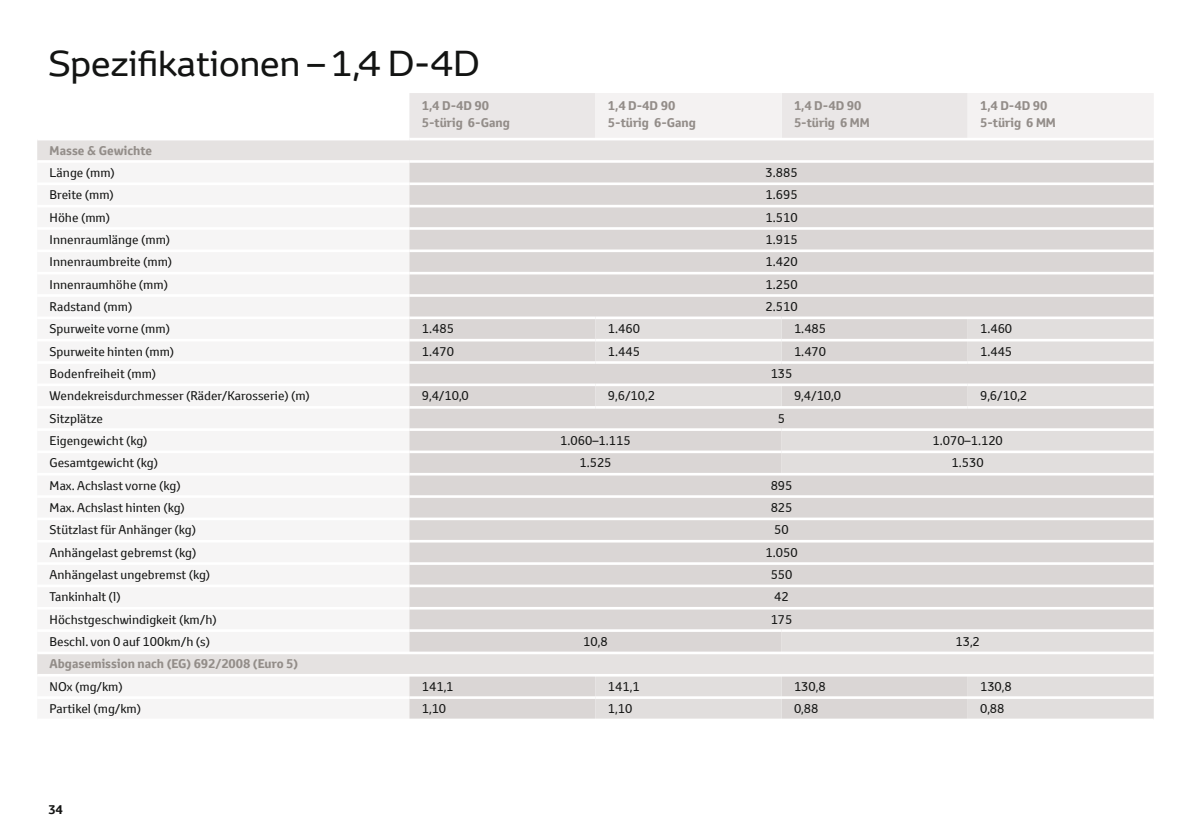
<style>
.page{position:relative;width:1191px;height:834px;background:#fff}
.page>*{position:absolute;margin:0;border:0;box-sizing:border-box;transform-origin:0 0}
.t1{font:35px "Toyota Display";color:#131413}
.t2{font:12.25px "Toyota Text";color:#131413}
.t3{font:700 12.25px/16.8px "Toyota Text";color:#938d89}
.t4{font:700 12.25px "Toyota Text";color:#131413}
</style>
<div class="page">
<svg style="left:409px;top:93px;width:744px;height:45px"></svg>
<div style="left:37px;top:140px;width:1116px;height:20px;background:#e5e2e1"></div>
<div style="left:37px;top:654px;width:372px;height:19px;background:#e5e2e1"></div>
<div style="left:409px;top:163px;width:744px;height:555px;background:#dad6d5"></div>
<svg style="left:595px;top:319px;width:558px;height:399px;fill:#dad6d5"></svg>
<hr style="left:595px;top:361px;width:186px;height:3px;background:#fff">
<hr style="left:967px;top:361px;width:186px;height:3px;background:#fff">
<hr style="left:595px;top:316px;width:186px;height:3px;background:#fff">
<hr style="left:595px;top:339px;width:186px;height:2px;background:#fff">
<hr style="left:409px;top:316px;width:186px;height:3px;background:#fff">
<hr style="left:781px;top:316px;width:372px;height:3px;background:#fff">
<hr style="left:409px;top:339px;width:186px;height:2px;background:#fff">
<hr style="left:781px;top:339px;width:372px;height:2px;background:#fff">
<hr style="left:409px;top:361px;width:186px;height:3px;background:#fff">
<hr style="left:781px;top:361px;width:186px;height:3px;background:#fff">
<hr style="left:409px;top:383px;width:186px;height:3px;background:#fff">
<hr style="left:409px;top:406px;width:186px;height:2px;background:#fff">
<hr style="left:595px;top:383px;width:372px;height:3px;background:#fff">
<hr style="left:595px;top:406px;width:372px;height:2px;background:#fff">
<hr style="left:967px;top:383px;width:186px;height:3px;background:#fff">
<hr style="left:967px;top:406px;width:186px;height:2px;background:#fff">
<hr style="left:409px;top:696px;width:186px;height:2px;background:#fff">
<hr style="left:409px;top:182px;width:744px;height:3px;background:#fff">
<hr style="left:409px;top:205px;width:744px;height:2px;background:#fff">
<hr style="left:409px;top:227px;width:744px;height:3px;background:#fff">
<hr style="left:409px;top:249px;width:744px;height:3px;background:#fff">
<hr style="left:409px;top:272px;width:744px;height:2px;background:#fff">
<hr style="left:409px;top:294px;width:744px;height:3px;background:#fff">
<hr style="left:409px;top:428px;width:372px;height:3px;background:#fff">
<hr style="left:409px;top:450px;width:372px;height:3px;background:#fff">
<hr style="left:595px;top:696px;width:558px;height:2px;background:#fff">
<hr style="left:781px;top:450px;width:372px;height:3px;background:#fff">
<hr style="left:781px;top:428px;width:372px;height:3px;background:#fff">
<hr style="left:409px;top:473px;width:744px;height:2px;background:#fff">
<hr style="left:409px;top:495px;width:744px;height:3px;background:#fff">
<hr style="left:409px;top:517px;width:744px;height:3px;background:#fff">
<hr style="left:409px;top:540px;width:744px;height:2px;background:#fff">
<hr style="left:409px;top:562px;width:744px;height:2px;background:#fff">
<hr style="left:409px;top:584px;width:744px;height:3px;background:#fff">
<hr style="left:409px;top:606px;width:744px;height:3px;background:#fff">
<hr style="left:409px;top:629px;width:372px;height:2px;background:#fff">
<hr style="left:37px;top:651px;width:1116px;height:3px;background:#fff">
<hr style="left:37px;top:673px;width:1116px;height:3px;background:#fff">
<hr style="left:781px;top:629px;width:372px;height:2px;background:#fff">
<h1 class="t1" style="left:48px;top:40px;width:433px">Spezifikationen – 1,4 D-4D</h1>
<p class="t3" style="left:422px;top:97px;width:90px">1,4 D-4D 90<br>5-türig 6-Gang</p>
<p class="t3" style="left:608px;top:97px;width:90px">1,4 D-4D 90<br>5-türig 6-Gang</p>
<p class="t3" style="left:794px;top:97px;width:77px">1,4 D-4D 90<br>5-türig 6 MM</p>
<p class="t3" style="left:980px;top:97px;width:77px">1,4 D-4D 90<br>5-türig 6 MM</p>
<p class="t3" style="left:50px;top:142px;width:104px">Masse &amp; Gewichte</p>
<p class="t2" style="left:50px;top:164px;width:67px">Länge (mm)</p>
<p class="t2" style="left:765px;top:164px;width:34px">3.885</p>
<p class="t2" style="left:50px;top:186px;width:66px">Breite (mm)</p>
<p class="t2" style="left:765px;top:186px;width:34px">1.695</p>
<p class="t2" style="left:50px;top:209px;width:62px">Höhe (mm)</p>
<p class="t2" style="left:765px;top:209px;width:34px">1.510</p>
<p class="t2" style="left:50px;top:231px;width:122px">Innenraumlänge (mm)</p>
<p class="t2" style="left:765px;top:231px;width:34px">1.915</p>
<p class="t2" style="left:50px;top:253px;width:124px">Innenraumbreite (mm)</p>
<p class="t2" style="left:765px;top:253px;width:34px">1.420</p>
<p class="t2" style="left:50px;top:276px;width:120px">Innenraumhöhe (mm)</p>
<p class="t2" style="left:765px;top:276px;width:34px">1.250</p>
<p class="t2" style="left:50px;top:298px;width:84px">Radstand (mm)</p>
<p class="t2" style="left:765px;top:298px;width:34px">2.510</p>
<p class="t2" style="left:50px;top:320px;width:122px">Spurweite vorne (mm)</p>
<p class="t2" style="left:422px;top:320px;width:34px">1.485</p>
<p class="t2" style="left:608px;top:320px;width:34px">1.460</p>
<p class="t2" style="left:794px;top:320px;width:34px">1.485</p>
<p class="t2" style="left:980px;top:320px;width:34px">1.460</p>
<p class="t2" style="left:50px;top:343px;width:126px">Spurweite hinten (mm)</p>
<p class="t2" style="left:422px;top:343px;width:34px">1.470</p>
<p class="t2" style="left:608px;top:343px;width:34px">1.445</p>
<p class="t2" style="left:794px;top:343px;width:34px">1.470</p>
<p class="t2" style="left:980px;top:343px;width:34px">1.445</p>
<p class="t2" style="left:50px;top:365px;width:108px">Bodenfreiheit (mm)</p>
<p class="t2" style="left:770px;top:365px;width:23px">135</p>
<p class="t2" style="left:50px;top:387px;width:262px">Wendekreisdurchmesser (Räder/Karosserie) (m)</p>
<p class="t2" style="left:422px;top:387px;width:49px">9,4/10,0</p>
<p class="t2" style="left:608px;top:387px;width:49px">9,6/10,2</p>
<p class="t2" style="left:794px;top:387px;width:49px">9,4/10,0</p>
<p class="t2" style="left:980px;top:387px;width:49px">9,6/10,2</p>
<p class="t2" style="left:50px;top:410px;width:55px">Sitzplätze</p>
<p class="t2" style="left:778px;top:410px;width:9px">5</p>
<p class="t2" style="left:50px;top:432px;width:99px">Eigengewicht (kg)</p>
<p class="t2" style="left:560px;top:432px;width:72px">1.060–1.115</p>
<p class="t2" style="left:932px;top:432px;width:72px">1.070–1.120</p>
<p class="t2" style="left:50px;top:454px;width:110px">Gesamtgewicht (kg)</p>
<p class="t2" style="left:579px;top:454px;width:34px">1.525</p>
<p class="t2" style="left:951px;top:454px;width:34px">1.530</p>
<p class="t2" style="left:50px;top:477px;width:133px">Max. Achslast vorne (kg)</p>
<p class="t2" style="left:770px;top:477px;width:23px">895</p>
<p class="t2" style="left:50px;top:499px;width:137px">Max. Achslast hinten (kg)</p>
<p class="t2" style="left:770px;top:499px;width:23px">825</p>
<p class="t2" style="left:50px;top:521px;width:148px">Stützlast für Anhänger (kg)</p>
<p class="t2" style="left:774px;top:521px;width:16px">50</p>
<p class="t2" style="left:50px;top:544px;width:148px">Anhängelast gebremst (kg)</p>
<p class="t2" style="left:765px;top:544px;width:34px">1.050</p>
<p class="t2" style="left:50px;top:566px;width:162px">Anhängelast ungebremst (kg)</p>
<p class="t2" style="left:770px;top:566px;width:23px">550</p>
<p class="t2" style="left:50px;top:588px;width:73px">Tankinhalt (l)</p>
<p class="t2" style="left:774px;top:588px;width:16px">42</p>
<p class="t2" style="left:50px;top:611px;width:169px">Höchstgeschwindigkeit (km/h)</p>
<p class="t2" style="left:770px;top:611px;width:23px">175</p>
<p class="t2" style="left:50px;top:633px;width:162px">Beschl. von 0 auf 100km/h (s)</p>
<p class="t2" style="left:583px;top:633px;width:26px">10,8</p>
<p class="t2" style="left:955px;top:633px;width:26px">13,2</p>
<p class="t3" style="left:50px;top:655px;width:250px">Abgasemission nach (EG) 692/2008 (Euro 5)</p>
<p class="t2" style="left:50px;top:678px;width:75px">NOx (mg/km)</p>
<p class="t2" style="left:422px;top:678px;width:33px">141,1</p>
<p class="t2" style="left:608px;top:678px;width:33px">141,1</p>
<p class="t2" style="left:794px;top:678px;width:33px">130,8</p>
<p class="t2" style="left:980px;top:678px;width:33px">130,8</p>
<p class="t2" style="left:50px;top:700px;width:93px">Partikel (mg/km)</p>
<p class="t2" style="left:422px;top:700px;width:26px">1,10</p>
<p class="t2" style="left:608px;top:700px;width:26px">1,10</p>
<p class="t2" style="left:794px;top:700px;width:26px">0,88</p>
<p class="t2" style="left:980px;top:700px;width:26px">0,88</p>
<p class="t4" style="left:48px;top:800px;width:16px">34</p>
</div>
